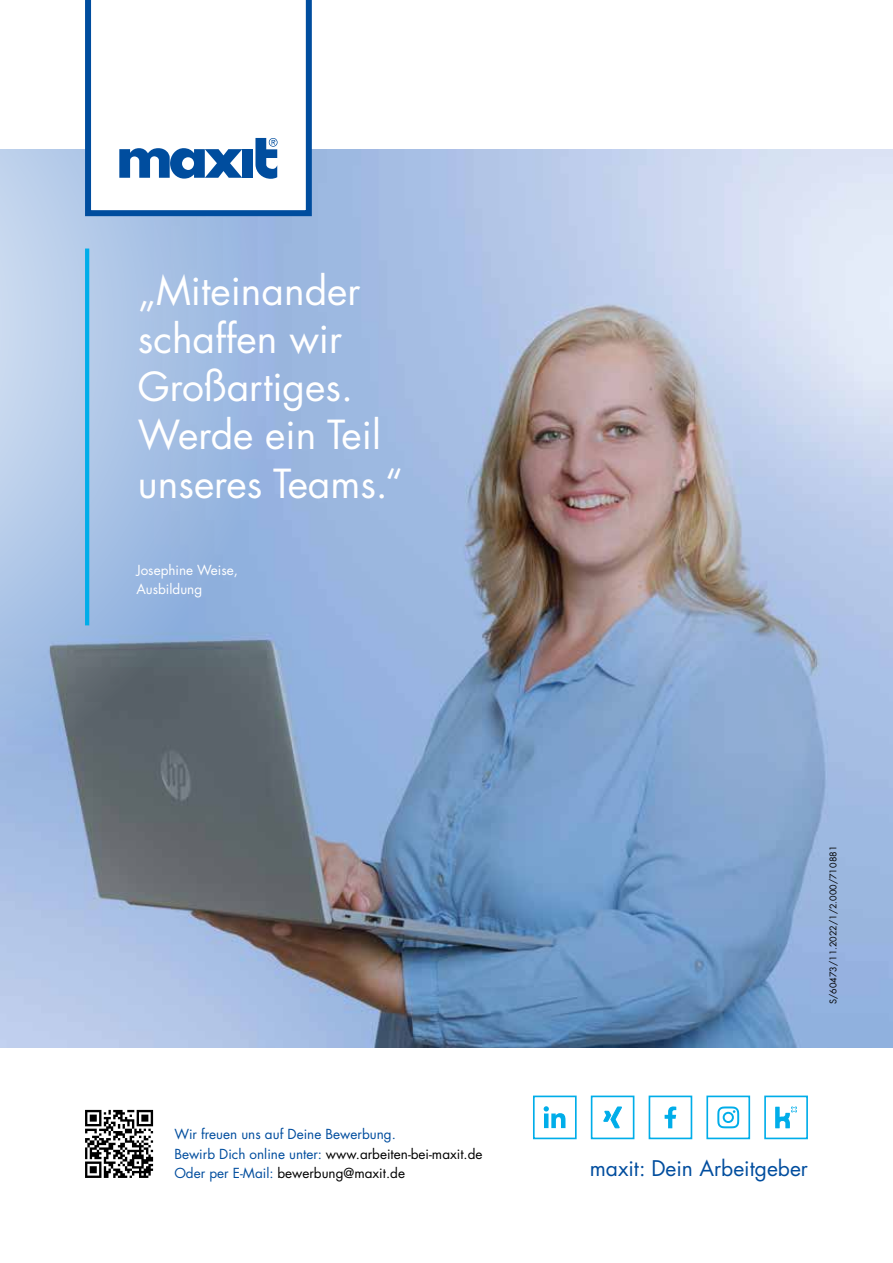
<style>
.page{position:relative;width:893px;height:1263px;background:#fff}
.page>*{position:absolute;margin:0;border:0;box-sizing:border-box;transform-origin:0 0}
.t1{font:39px/48.2px "Futura LT Pro";color:#fff}
.t2{font:21px "Futura LT Pro";color:#004d9e}
.t3{font:13.5px/19.4px "Futura LT Pro";color:#004d9e}
.t4{font:13.5px/19.4px "Futura LT Pro";color:#fff}
.t5{font:9px "Futura LT";color:#000}
.s1{color:#000}
</style>
<div class="page">
<img style="left:0;top:149px;width:893px;height:898px">
<svg style="left:0;top:149px;width:281px;height:674px;background:#96acca"></svg>
<svg style="left:85px;top:0;width:227px;height:216px"></svg>
<div style="left:242px;top:149px;width:11px;height:29px;background:#004d9e"></div>
<svg style="left:119px;top:148px;width:123px;height:31px"></svg>
<svg style="left:255px;top:138px;width:23px;height:41px"></svg>
<hr style="left:85px;top:248px;width:4px;height:377px;background:#00ade9">
<svg style="left:85px;top:1110px;width:68px;height:68px"></svg>
<svg style="left:665px;top:1106px;width:11px;height:22px"></svg>
<div style="left:649px;top:1095px;width:43px;height:44px;border:2px solid #00ade9"></div>
<div style="left:706px;top:1095px;width:44px;height:44px;border:2px solid #00ade9"></div>
<div style="left:764px;top:1095px;width:44px;height:44px;border:2px solid #00ade9"></div>
<div style="left:533px;top:1095px;width:44px;height:44px;border:2px solid #00ade9"></div>
<div style="left:591px;top:1095px;width:43px;height:44px;border:2px solid #00ade9"></div>
<svg style="left:775px;top:1106px;width:22px;height:22px"></svg>
<svg style="left:717px;top:1106px;width:22px;height:22px"></svg>
<svg style="left:603px;top:1106px;width:19px;height:23px"></svg>
<svg style="left:544px;top:1106px;width:21px;height:22px"></svg>
<h1 class="t1" style="left:138px;top:266px;width:267px">„Miteinander schaffen wir<br>Großartiges.<br>Werde ein Teil unseres Teams.“</h1>
<p class="t4" style="left:136px;top:560px;width:103px">Josephine Weise,<br>Ausbildung</p>
<p class="t3" style="left:174px;top:1124px;width:310px">Wir freuen uns auf Deine Bewerbung.<br>Bewirb Dich online unter: <span class="s1">www.arbeiten-bei-maxit.de<br></span>Oder per E-Mail: <span class="s1">bewerbung@maxit.de</span></p>
<p class="t5" style="left:827px;top:1004px;width:160px;rotate:-90deg">S/60473/11.2022/1/2.000/710881</p>
<h2 class="t2" style="left:590px;top:1154px;width:220px">maxit: Dein Arbeitgeber</h2>
</div>
